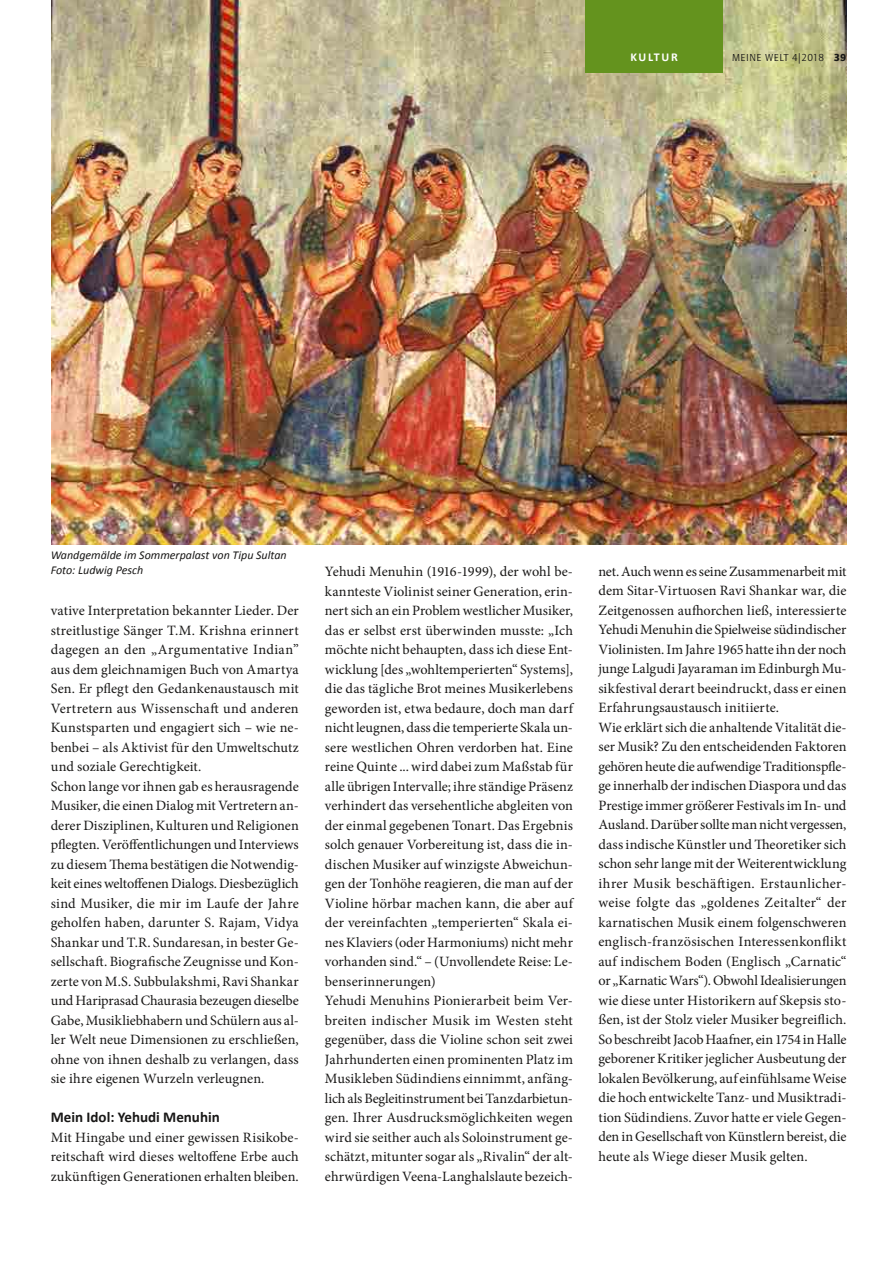
<style>
.page{position:relative;width:893px;height:1263px;background:#fff}
.page>*{position:absolute;margin:0;border:0;box-sizing:border-box;transform-origin:0 0}
.t1{font:700 15px "Calibri";color:#181716}
.t2{font:14.25px/19.5px "Minion Pro";letter-spacing:.005em;color:#181716}
.t3{font:italic 12px/15px "Calibri";color:#181716}
.t4{font:700 12px "Calibri";letter-spacing:.14em;color:#fff}
.t5{font:10.5px "Quay Sans ITC";letter-spacing:.05em;color:#181716}
.s1{font-weight:900}
</style>
<div class="page">
<img style="left:51px;top:0;width:796px;height:544px">
<div style="left:585px;top:0;width:137px;height:72px;background:#64931e"></div>
<p class="t4" style="left:630px;top:50px;width:49px">KULTUR</p>
<p class="t5" style="left:732px;top:52px;width:116px">MEINE WELT 4|2018 <span class="s1">39</span></p>
<p class="t3" style="left:51px;top:547px;width:238px">Wandgemälde im Sommerpalast von Tipu Sultan<br>Foto: Ludwig Pesch</p>
<p class="t2" style="left:51px;top:601px;width:250px">vative Interpretation bekannter Lieder. Der streitlustige Sänger T.M. Krishna erinnert dagegen an den „Argumentative Indian” aus dem gleichnamigen Buch von Amartya Sen. Er pflegt den Gedankenaustausch mit Vertretern aus Wissenschaft und anderen Kunstsparten und engagiert sich – wie ne&shy;benbei – als Aktivist für den Umweltschutz und soziale Gerechtigkeit.<br>Schon lange vor ihnen gab es herausragende Musiker, die einen Dialog mit Vertretern an&shy;derer Disziplinen, Kulturen und Religionen pflegten. Veröffentlichungen und Interviews zu diesem Thema bestätigen die Notwendig&shy;keit eines weltoffenen Dialogs. Diesbezüglich sind Musiker, die mir im Laufe der Jahre geholfen haben, darunter S. Rajam, Vidya Shankar und T.R. Sundaresan, in bester Ge&shy;sellschaft. Biografische Zeugnisse und Kon&shy;zerte von M.S. Subbulakshmi, Ravi Shankar und Hariprasad Chaurasia bezeugen dieselbe Gabe, Musikliebhabern und Schülern aus al&shy;ler Welt neue Dimensionen zu erschließen, ohne von ihnen deshalb zu verlangen, dass sie ihre eigenen Wurzeln verleugnen.</p>
<p class="t1" style="left:51px;top:1107px;width:171px">Mein Idol: Yehudi Menuhin</p>
<p class="t2" style="left:51px;top:1127px;width:250px;text-align:justify">Mit Hingabe und einer gewissen Risikobe&shy;reitschaft wird dieses weltoffene Erbe auch zukünftigen Generationen erhalten bleiben.</p>
<p class="t2" style="left:325px;top:562px;width:250px">Yehudi Menuhin (1916-1999), der wohl be&shy;kannteste Violinist seiner Generation, erin&shy;nert sich an ein Problem westlicher Musiker, das er selbst erst überwinden musste: „Ich möchte nicht behaupten, dass ich diese Ent&shy;wicklung [des „wohltemperierten“ Systems], die das tägliche Brot meines Musikerlebens geworden ist, etwa bedaure, doch man darf nicht leugnen, dass die temperierte Skala un&shy;sere westlichen Ohren verdorben hat. Eine reine Quinte ... wird dabei zum Maßstab für alle übrigen Intervalle; ihre ständige Präsenz verhindert das versehentliche abgleiten von der einmal gegebenen Tonart. Das Ergebnis solch genauer Vorbereitung ist, dass die in&shy;dischen Musiker auf winzigste Abweichun&shy;gen der Tonhöhe reagieren, die man auf der Violine hörbar machen kann, die aber auf der vereinfachten „temperierten“ Skala ei&shy;nes Klaviers (oder Harmoniums) nicht mehr vorhanden sind.“ – (Unvollendete Reise: Le&shy;benserinnerungen)<br>Yehudi Menuhins Pionierarbeit beim Ver&shy;breiten indischer Musik im Westen steht gegenüber, dass die Violine schon seit zwei Jahrhunderten einen prominenten Platz im Musikleben Südindiens einnimmt, anfäng&shy;lich als Begleitinstrument bei Tanzdarbietun&shy;gen. Ihrer Ausdrucksmöglichkeiten wegen wird sie seither auch als Soloinstrument ge&shy;schätzt, mitunter sogar als „Rivalin“ der alt&shy;ehrwürdigen Veena-Langhalslaute bezeich-</p>
<p class="t2" style="left:598px;top:562px;width:250px">net. Auch wenn es seine Zusammenarbeit mit dem Sitar-Virtuosen Ravi Shankar war, die Zeitgenossen aufhorchen ließ, interessierte Yehudi Menuhin die Spielweise südindischer Violinisten. Im Jahre 1965 hatte ihn der noch junge Lalgudi Jayaraman im Edinburgh Mu&shy;sikfestival derart beeindruckt, dass er einen Erfahrungsaustausch initiierte.<br>Wie erklärt sich die anhaltende Vitalität die&shy;ser Musik? Zu den entscheidenden Faktoren gehören heute die aufwendige Traditionspfle&shy;ge innerhalb der indischen Diaspora und das Prestige immer größerer Festivals im In- und Ausland. Darüber sollte man nicht vergessen, dass indische Künstler und Theoretiker sich schon sehr lange mit der Weiterentwicklung ihrer Musik beschäftigen. Erstaunlicher&shy;weise folgte das „goldenes Zeitalter“ der karnatischen Musik einem folgenschweren englisch-französischen Interessenkonflikt auf indischem Boden (Englisch „Carnatic“ or „Karnatic Wars“). Obwohl Idealisierungen wie diese unter Historikern auf Skepsis sto&shy;ßen, ist der Stolz vieler Musiker begreiflich.<br>So beschreibt Jacob Haafner, ein 1754 in Halle geborener Kritiker jeglicher Ausbeutung der lokalen Bevölkerung, auf einfühlsame Weise die hoch entwickelte Tanz- und Musiktradi&shy;tion Südindiens. Zuvor hatte er viele Gegen&shy;den in Gesellschaft von Künstlern bereist, die heute als Wiege dieser Musik gelten.</p>
</div>
